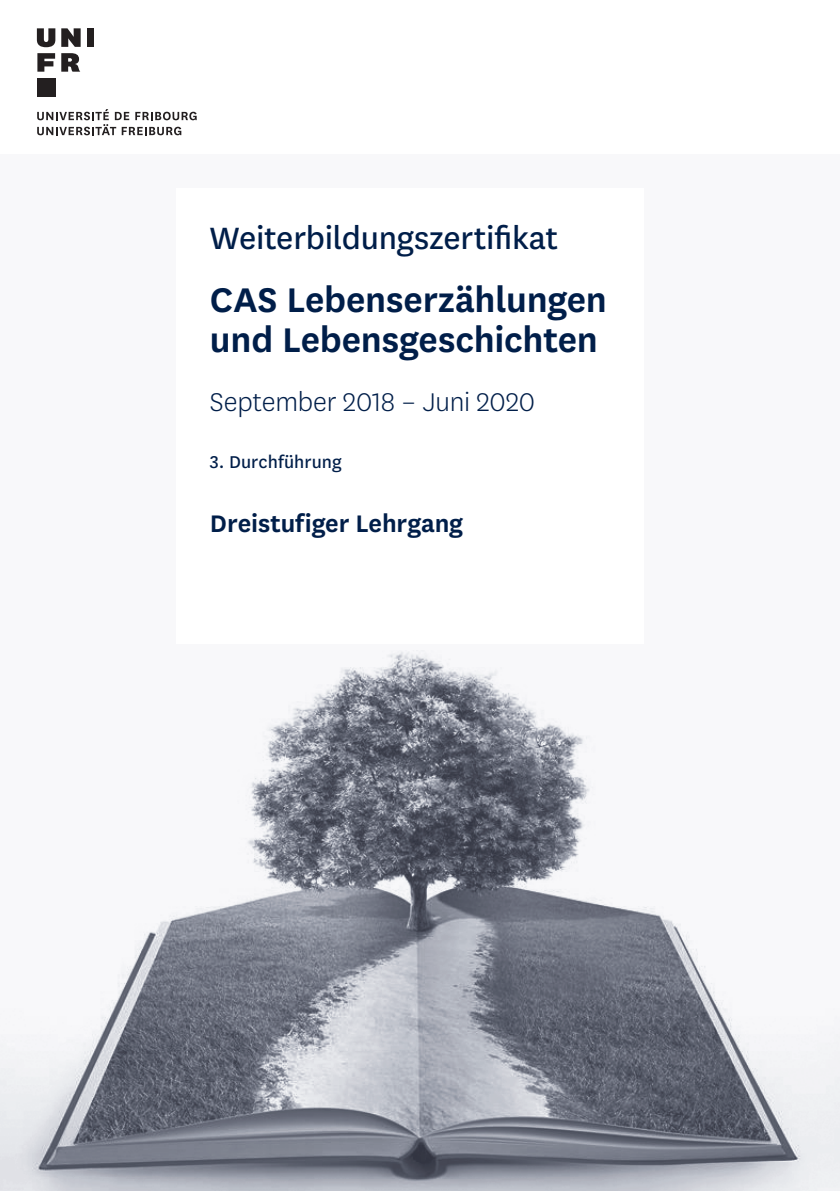
<style>
.page{position:relative;width:840px;height:1191px;background:#fff}
.page>*{position:absolute;margin:0;border:0;box-sizing:border-box;transform-origin:0 0}
.t1{font:600 40px/40px "National Uni Fr";letter-spacing:-.005em;color:#001e49}
.t2{font:36px "National Uni Fr";letter-spacing:-.005em;color:#001e49}
.t3{font:300 30px "National Uni Fr";letter-spacing:-.005em;color:#001e49}
.t4{font:600 28px "National Uni Fr";letter-spacing:-.005em;color:#001e49}
.t5{font:20px "National Uni Fr";letter-spacing:.005em;color:#001e49}
</style>
<div class="page">
<svg style="left:37px;top:109px;width:159px;height:26px"></svg>
<svg style="left:37px;top:28px;width:18px;height:19px"></svg>
<svg style="left:61px;top:28px;width:20px;height:19px"></svg>
<div style="left:87px;top:28px;width:7px;height:19px;background:#231f20"></div>
<svg style="left:37px;top:53px;width:18px;height:19px"></svg>
<div style="left:37px;top:78px;width:18px;height:18px;background:#231f20"></div>
<svg style="left:61px;top:53px;width:19px;height:19px"></svg>
<svg style="left:0;top:650px;width:839px;height:541px"></svg>
<p class="t2" style="left:210px;top:214px;width:349px">Weiterbildungszertifikat</p>
<p class="t1" style="left:210px;top:277px;width:398px">CAS Lebenserzählungen und Lebensgeschichten</p>
<p class="t3" style="left:210px;top:383px;width:326px">September 2018 – Juni 2020</p>
<p class="t5" style="left:210px;top:448px;width:133px">3. Durchführung</p>
<p class="t4" style="left:210px;top:504px;width:254px">Dreistufiger Lehrgang</p>
</div>
